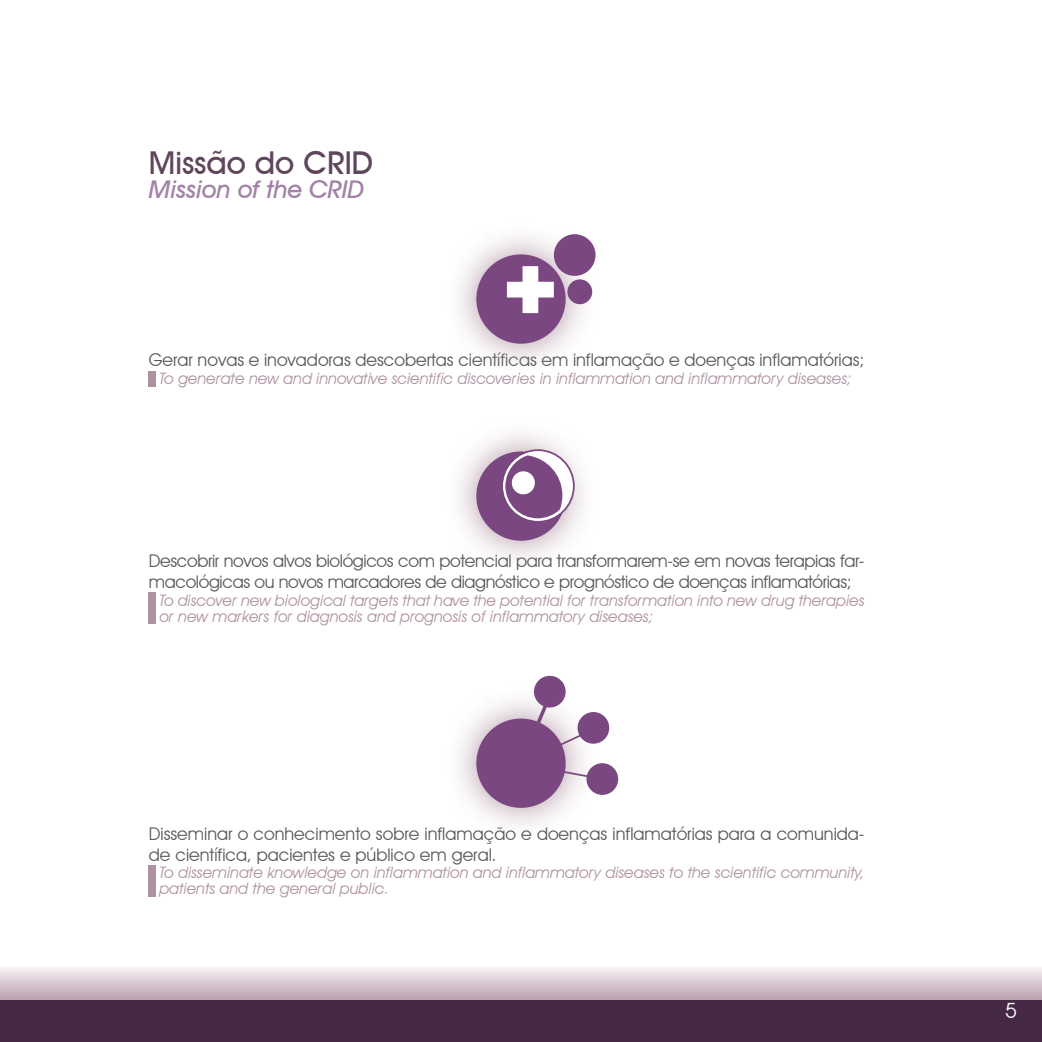
<style>
.page{position:relative;width:1042px;height:1042px;background:#fff}
.page>*{position:absolute;margin:0;border:0;box-sizing:border-box;transform-origin:0 0}
.t1{font:500 31.5px "Avant Garde IT Cby BT";color:#5e465c}
.t2{font:italic 500 24.5px "Avant Garde IT Cby BT";color:#a282a7}
.t3{font:21px "Avant Garde IT Cby BT";color:#fff}
.t4{font:17.5px/21px "Avant Garde IT Cby BT";color:#58595b}
.t5{font:17.5px/21px "Avant Garde IT Cby BT";letter-spacing:-.02em;color:#58595b}
.t6{font:italic 15.75px/15.8px "Avant Garde IT Cby BT";color:#af91a1}
</style>
<div class="page">
<div style="left:0;top:999px;width:1042px;height:43px;background:#452944"></div>
<svg style="left:0;top:968px;width:1042px;height:32px;background:#d8c8d0"></svg>
<div style="left:149px;top:371px;width:7px;height:15px;background:#af91a1"></div>
<div style="left:149px;top:592px;width:7px;height:31px;background:#af91a1"></div>
<div style="left:149px;top:865px;width:7px;height:31px;background:#af91a1"></div>
<svg style="left:459px;top:234px;width:137px;height:127px"></svg>
<div style="left:476px;top:254px;width:90px;height:90px;background:#7a4781;border-radius:50%"></div>
<div style="left:554px;top:234px;width:41px;height:42px;background:#7a4781;border-radius:50%"></div>
<div style="left:567px;top:279px;width:25px;height:25px;background:#7a4781;border-radius:50%"></div>
<svg style="left:459px;top:434px;width:124px;height:124px;fill:#f4f1f3"></svg>
<div style="left:476px;top:451px;width:90px;height:90px;background:#7a4781;border-radius:50%"></div>
<svg style="left:459px;top:687px;width:122px;height:138px"></svg>
<div style="left:476px;top:718px;width:90px;height:90px;background:#7a4781;border-radius:50%"></div>
<div style="left:577px;top:712px;width:32px;height:32px;background:#7a4781;border-radius:50%"></div>
<div style="left:586px;top:763px;width:32px;height:32px;background:#7a4781;border-radius:50%"></div>
<div style="left:534px;top:676px;width:32px;height:31px;background:#7a4781;border-radius:50%"></div>
<svg style="left:507px;top:266px;width:47px;height:47px"></svg>
<svg style="left:502px;top:450px;width:72px;height:72px"></svg>
<div style="left:501px;top:449px;width:74px;height:74px;border:2px solid #7a4781;border-radius:50%"></div>
<svg style="left:503px;top:452px;width:62px;height:69px"></svg>
<div style="left:511px;top:470px;width:25px;height:25px;background:#fff;border-radius:50%"></div>
<div style="left:510px;top:469px;width:27px;height:27px;border:2px solid #7a4781;border-radius:50%"></div>
<svg style="left:516px;top:691px;width:88px;height:90px"></svg>
<h1 class="t1" style="left:149px;top:143px;width:226px">Missão do CRID</h1>
<h2 class="t2" style="left:149px;top:175px;width:217px">Mission of the CRID</h2>
<p class="t4" style="left:149px;top:350px;width:717px">Gerar novas e inovadoras descobertas científicas em inflamação e doenças inflamatórias;</p>
<p class="t6" style="left:159px;top:370px;width:694px">To generate new and innovative scientific discoveries in inflammation and inflammatory diseases;</p>
<p class="t5" style="left:149px;top:550px;width:717px">Descobrir novos alvos biológicos com potencial para transformarem-se em novas terapias far&shy;macológicas ou novos marcadores de diagnóstico e prognóstico de doenças inflamatórias;</p>
<p class="t6" style="left:159px;top:592px;width:707px">To discover new biological targets that have the potential for transformation into new drug therapies or new markers for diagnosis and prognosis of inflammatory diseases;</p>
<p class="t4" style="left:149px;top:823px;width:717px">Disseminar o conhecimento sobre inflamação e doenças inflamatórias para a comunida&shy;de científica, pacientes e público em geral.</p>
<p class="t6" style="left:159px;top:864px;width:707px">To disseminate knowledge on inflammation and inflammatory diseases to the scientific community, patients and the general public.</p>
<h3 class="t3" style="left:1005px;top:997px;width:13px">5</h3>
</div>
